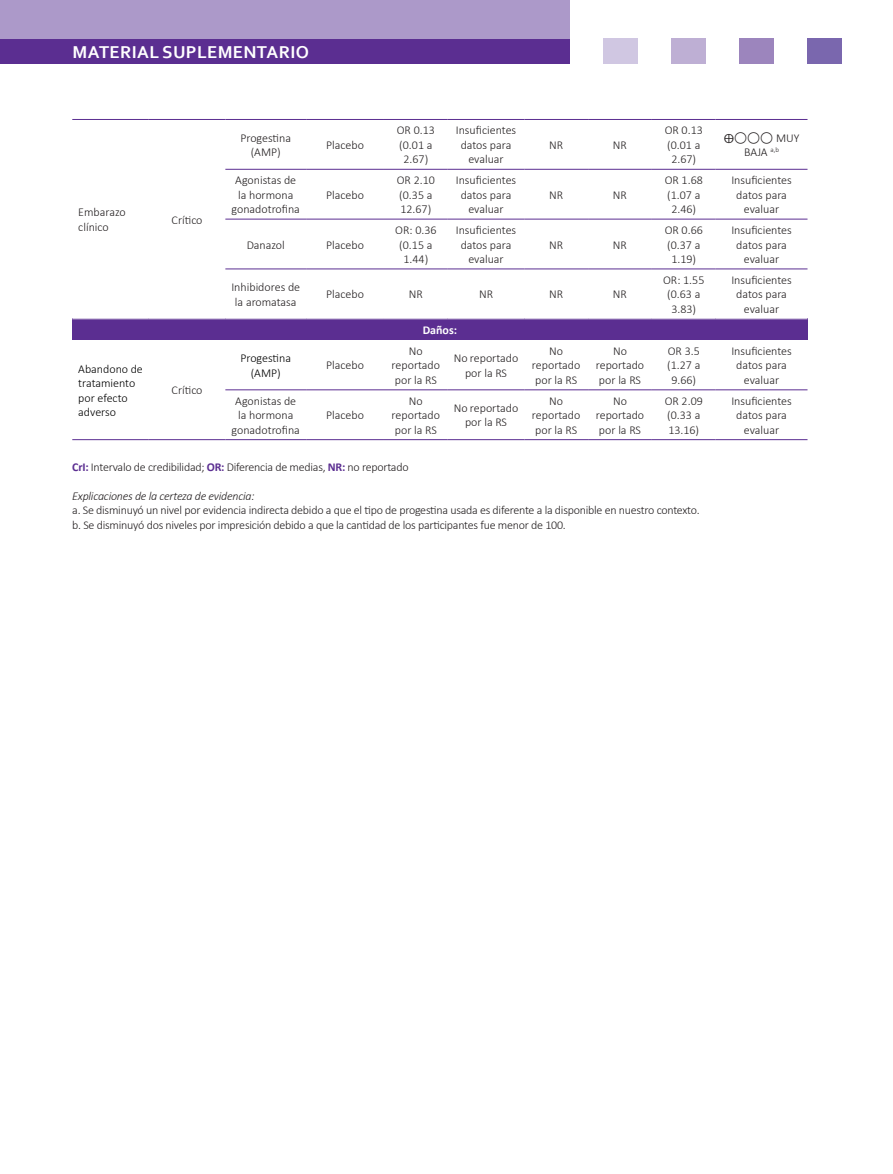
<style>
.page{position:relative;width:893px;height:1174px;background:#fff}
.page>*{position:absolute;margin:0;border:0;box-sizing:border-box;transform-origin:0 0}
.t1{font:700 18px "Corbel";letter-spacing:.02em;color:#fff}
.t2{font:300 12px/14.4px "Calibri";color:#231f20;text-align:center}
.t3{font:300 12px "Calibri";letter-spacing:-.02em;color:#231f20}
.t4{font:300 12px/14.4px "Calibri";color:#000}
.t5{font:italic 300 12px "Calibri";letter-spacing:-.02em;color:#231f20}
.t6{font:700 12px "Calibri";color:#fff}
.s1{font-family:"Cambria Math";font-weight:400}
.s2{font-weight:700;color:#5b2e91}
</style>
<div class="page">
<div style="left:808px;top:38px;width:34px;height:26px;background:#7a67ae"></div>
<div style="left:604px;top:38px;width:34px;height:26px;background:#d0c7e2"></div>
<div style="left:672px;top:38px;width:34px;height:26px;background:#beafd4"></div>
<div style="left:740px;top:38px;width:34px;height:26px;background:#9c85bd"></div>
<div style="left:0;top:38px;width:570px;height:26px;background:#5b2e91"></div>
<div style="left:0;top:0;width:570px;height:38px;background:#ac99c9"></div>
<div style="left:72px;top:319px;width:735px;height:21px;background:#5b2e91"></div>
<hr style="left:384px;top:119px;width:64px;height:1px;background:#5b2e91">
<hr style="left:448px;top:119px;width:76px;height:1px;background:#5b2e91">
<hr style="left:524px;top:119px;width:64px;height:1px;background:#5b2e91">
<hr style="left:588px;top:119px;width:64px;height:1px;background:#5b2e91">
<hr style="left:225px;top:389px;width:81px;height:1px;background:#5b2e91">
<hr style="left:306px;top:389px;width:78px;height:1px;background:#5b2e91">
<hr style="left:384px;top:389px;width:64px;height:1px;background:#5b2e91">
<hr style="left:448px;top:389px;width:76px;height:1px;background:#5b2e91">
<hr style="left:524px;top:389px;width:64px;height:1px;background:#5b2e91">
<hr style="left:588px;top:389px;width:64px;height:1px;background:#5b2e91">
<hr style="left:652px;top:389px;width:64px;height:1px;background:#5b2e91">
<hr style="left:716px;top:389px;width:91px;height:1px;background:#5b2e91">
<hr style="left:72px;top:439px;width:77px;height:1px;background:#5b2e91">
<hr style="left:149px;top:439px;width:76px;height:1px;background:#5b2e91">
<hr style="left:225px;top:439px;width:81px;height:1px;background:#5b2e91">
<hr style="left:306px;top:439px;width:78px;height:1px;background:#5b2e91">
<hr style="left:384px;top:439px;width:64px;height:1px;background:#5b2e91">
<hr style="left:448px;top:439px;width:76px;height:1px;background:#5b2e91">
<hr style="left:524px;top:439px;width:64px;height:1px;background:#5b2e91">
<hr style="left:588px;top:439px;width:64px;height:1px;background:#5b2e91">
<hr style="left:652px;top:439px;width:64px;height:1px;background:#5b2e91">
<hr style="left:716px;top:439px;width:91px;height:1px;background:#5b2e91">
<hr style="left:72px;top:119px;width:77px;height:1px;background:#5b2e91">
<hr style="left:149px;top:119px;width:76px;height:1px;background:#5b2e91">
<hr style="left:225px;top:119px;width:81px;height:1px;background:#5b2e91">
<hr style="left:306px;top:119px;width:78px;height:1px;background:#5b2e91">
<hr style="left:652px;top:119px;width:64px;height:1px;background:#5b2e91">
<hr style="left:716px;top:119px;width:91px;height:1px;background:#5b2e91">
<hr style="left:225px;top:169px;width:81px;height:1px;background:#5b2e91">
<hr style="left:306px;top:169px;width:78px;height:1px;background:#5b2e91">
<hr style="left:384px;top:169px;width:64px;height:1px;background:#5b2e91">
<hr style="left:448px;top:169px;width:76px;height:1px;background:#5b2e91">
<hr style="left:524px;top:169px;width:64px;height:1px;background:#5b2e91">
<hr style="left:588px;top:169px;width:64px;height:1px;background:#5b2e91">
<hr style="left:652px;top:169px;width:64px;height:1px;background:#5b2e91">
<hr style="left:716px;top:169px;width:91px;height:1px;background:#5b2e91">
<hr style="left:225px;top:219px;width:81px;height:1px;background:#5b2e91">
<hr style="left:306px;top:219px;width:78px;height:1px;background:#5b2e91">
<hr style="left:384px;top:219px;width:64px;height:1px;background:#5b2e91">
<hr style="left:448px;top:219px;width:76px;height:1px;background:#5b2e91">
<hr style="left:524px;top:219px;width:64px;height:1px;background:#5b2e91">
<hr style="left:588px;top:219px;width:64px;height:1px;background:#5b2e91">
<hr style="left:652px;top:219px;width:64px;height:1px;background:#5b2e91">
<hr style="left:716px;top:219px;width:91px;height:1px;background:#5b2e91">
<hr style="left:225px;top:268px;width:81px;height:1px;background:#5b2e91">
<hr style="left:306px;top:268px;width:78px;height:1px;background:#5b2e91">
<hr style="left:384px;top:268px;width:64px;height:1px;background:#5b2e91">
<hr style="left:448px;top:268px;width:76px;height:1px;background:#5b2e91">
<hr style="left:524px;top:268px;width:64px;height:1px;background:#5b2e91">
<hr style="left:588px;top:268px;width:64px;height:1px;background:#5b2e91">
<hr style="left:652px;top:268px;width:64px;height:1px;background:#5b2e91">
<hr style="left:716px;top:268px;width:91px;height:1px;background:#5b2e91">
<h1 class="t1" style="left:73px;top:41px;width:238px">MATERIAL SUPLEMENTARIO</h1>
<p class="t2" style="left:78px;top:205px;width:49px;text-align:left">Embarazo clínico</p>
<p class="t2" style="left:172px;top:212px;width:32px">Crítico</p>
<p class="t2" style="left:241px;top:130px;width:52px">Progestina (AMP)</p>
<p class="t2" style="left:326px;top:138px;width:39px">Placebo</p>
<p class="t2" style="left:232px;top:173px;width:70px">Agonistas de la hormona gonadotrofina</p>
<p class="t2" style="left:326px;top:187px;width:39px">Placebo</p>
<p class="t2" style="left:247px;top:237px;width:40px">Danazol</p>
<p class="t2" style="left:326px;top:237px;width:39px">Placebo</p>
<p class="t2" style="left:397px;top:123px;width:40px">OR 0.13 (0.01 a<br>2.67)</p>
<p class="t2" style="left:456px;top:123px;width:62px">Insuficientes datos para evaluar</p>
<p class="t2" style="left:397px;top:173px;width:40px;text-align:left">OR 2.10 (0.35 a<br>12.67)</p>
<p class="t2" style="left:456px;top:173px;width:62px">Insuficientes datos para evaluar</p>
<p class="t2" style="left:395px;top:223px;width:43px">OR: 0.36 (0.15 a<br>1.44)</p>
<p class="t2" style="left:456px;top:223px;width:62px">Insuficientes datos para evaluar</p>
<p class="t2" style="left:549px;top:138px;width:16px">NR</p>
<p class="t2" style="left:613px;top:138px;width:16px">NR</p>
<p class="t2" style="left:549px;top:187px;width:16px">NR</p>
<p class="t2" style="left:613px;top:187px;width:16px">NR</p>
<p class="t2" style="left:549px;top:237px;width:16px">NR</p>
<p class="t2" style="left:613px;top:237px;width:16px">NR</p>
<p class="t2" style="left:231px;top:280px;width:70px">Inhibidores de la aromatasa</p>
<p class="t2" style="left:326px;top:287px;width:39px">Placebo</p>
<p class="t2" style="left:409px;top:287px;width:16px">NR</p>
<p class="t2" style="left:479px;top:287px;width:16px">NR</p>
<p class="t2" style="left:549px;top:287px;width:16px">NR</p>
<p class="t2" style="left:613px;top:287px;width:16px">NR</p>
<p class="t6" style="left:423px;top:321px;width:36px">Daños:</p>
<p class="t2" style="left:665px;top:123px;width:40px">OR 0.13 (0.01 a<br>2.67)</p>
<p class="t2" style="left:724px;top:130px;width:77px"><span class="s1">⨁◯◯◯</span> MUY<br>BAJA <sup>a,b</sup></p>
<p class="t2" style="left:665px;top:173px;width:40px">OR 1.68 (1.07 a<br>2.46)</p>
<p class="t2" style="left:731px;top:173px;width:62px">Insuficientes datos para evaluar</p>
<p class="t2" style="left:665px;top:223px;width:40px">OR 0.66 (0.37 a<br>1.19)</p>
<p class="t2" style="left:731px;top:223px;width:62px">Insuficientes datos para evaluar</p>
<p class="t2" style="left:663px;top:273px;width:43px">OR: 1.55 (0.63 a<br>3.83)</p>
<p class="t2" style="left:731px;top:273px;width:62px">Insuficientes datos para evaluar</p>
<p class="t2" style="left:392px;top:344px;width:50px">No reportado por la RS</p>
<p class="t2" style="left:454px;top:351px;width:66px">No reportado por la RS</p>
<p class="t2" style="left:532px;top:344px;width:50px">No reportado por la RS</p>
<p class="t2" style="left:596px;top:344px;width:50px">No reportado por la RS</p>
<p class="t2" style="left:667px;top:344px;width:35px">OR 3.5 (1.27 a<br>9.66)</p>
<p class="t2" style="left:731px;top:344px;width:62px">Insuficientes datos para evaluar</p>
<p class="t4" style="left:241px;top:351px;width:52px;text-align:center">Progestina (AMP)</p>
<p class="t2" style="left:326px;top:358px;width:39px">Placebo</p>
<p class="t4" style="left:78px;top:361px;width:66px">Abandono de tratamiento por efecto adverso</p>
<p class="t2" style="left:172px;top:383px;width:32px">Crítico</p>
<p class="t2" style="left:392px;top:393px;width:50px">No reportado por la RS</p>
<p class="t2" style="left:454px;top:401px;width:66px">No reportado por la RS</p>
<p class="t2" style="left:532px;top:393px;width:50px">No reportado por la RS</p>
<p class="t2" style="left:596px;top:393px;width:50px">No reportado por la RS</p>
<p class="t2" style="left:665px;top:393px;width:40px;text-align:left">OR 2.09 (0.33 a<br>13.16)</p>
<p class="t2" style="left:731px;top:393px;width:62px">Insuficientes datos para evaluar</p>
<p class="t3" style="left:72px;top:459px;width:338px"><span class="s2">CrI:</span> Intervalo de credibilidad; <span class="s2">OR:</span> Diferencia de medias, <span class="s2">NR:</span> no reportado</p>
<p class="t5" style="left:72px;top:488px;width:184px">Explicaciones de la certeza de evidencia:</p>
<p class="t3" style="left:72px;top:503px;width:629px">a. Se disminuyó un nivel por evidencia indirecta debido a que el tipo de progestina usada es diferente a la disponible en nuestro contexto.</p>
<p class="t3" style="left:72px;top:517px;width:495px">b. Se disminuyó dos niveles por impresición debido a que la cantidad de los participantes fue menor de 100.</p>
<p class="t2" style="left:232px;top:393px;width:70px">Agonistas de la hormona gonadotrofina</p>
<p class="t2" style="left:326px;top:408px;width:39px">Placebo</p>
</div>
